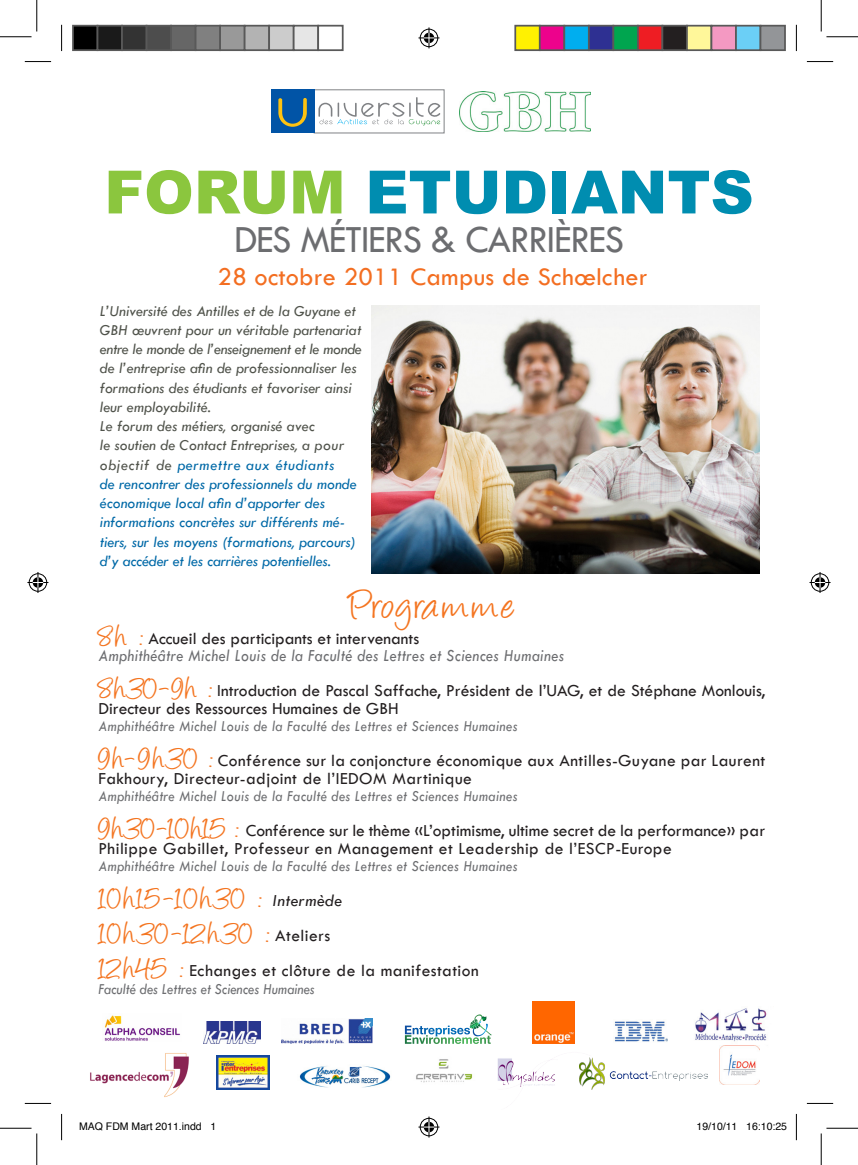
<style>
.page{position:relative;width:858px;height:1165px;background:#fff}
.page>*{position:absolute;margin:0;border:0;box-sizing:border-box;transform-origin:0 0}
.t1{font:900 59.68px "Arial";color:#008db0}
.t2{font:43.75px "Angelina";letter-spacing:.045em;color:#f47521}
.t3{font:39.73px "Tw Cen";letter-spacing:-.025em;color:#6c6d70}
.t4{font:35px "Angelina";letter-spacing:.025em;color:#f47521}
.t5{font:26.25px "Tw Cen";letter-spacing:.01em;color:#f36e21}
.t6{font:17.5px/17.5px "Tw Cen";letter-spacing:.025em;color:#231f20}
.t7{font:17.5px/17.5px "Tw Cen";color:#231f20}
.t8{font:italic 17.5px "Tw Cen";letter-spacing:.025em;color:#6c6d70;scale:.9 1}
.t9{font:italic 15.75px/19.2px "Tw Cen";color:#50534b}
.t10{font:italic 15.75px "Tw Cen";letter-spacing:.025em;color:#6c6d70;scale:.9 1}
.t11{font:italic 15.75px/19.2px "Tw Cen";color:#0169a7}
.t12{font:italic 15.75px/19.2px "Tw Cen";letter-spacing:.04em;color:#50534b}
.t13{font:italic 15.75px "Tw Cen";color:#6c6d70;scale:.9 1}
.t14{font:10.5px "Helvetica";color:#000}
.s1{color:#8bc63e}
.s2{color:#0169a7}
.s3{font-family:"Angelina";font-size:35px;color:#f47521}
.s4{font-family:"Tw Cen";font-style:italic;font-size:17.5px;color:#231f20}
.s5{font-family:"Tw Cen";font-size:17.5px;color:#231f20}
</style>
<div class="page">
<img style="left:371px;top:306px;width:387px;height:267px">
<img style="left:459px;top:91px;width:131px;height:40px">
<div style="left:271px;top:90px;width:43px;height:43px;background:#0154a6"></div>
<svg style="left:318px;top:97px;width:122px;height:29px"></svg>
<svg style="left:278px;top:98px;width:29px;height:29px"></svg>
<img style="left:614px;top:1021px;width:53px;height:21px">
<img style="left:695px;top:1008px;width:72px;height:43px">
<img style="left:719px;top:1045px;width:39px;height:40px">
<img style="left:532px;top:1001px;width:42px;height:42px">
<img style="left:90px;top:1053px;width:99px;height:44px">
<img style="left:497px;top:1058px;width:58px;height:29px">
<img style="left:416px;top:1059px;width:57px;height:24px">
<img style="left:104px;top:1015px;width:76px;height:26px">
<div style="left:203px;top:1022px;width:60px;height:22px;background:linear-gradient(to bottom,#fff,#fff)"></div>
<img style="left:203px;top:1022px;width:57px;height:22px">
<img style="left:281px;top:1018px;width:92px;height:26px">
<svg style="left:405px;top:1014px;width:85px;height:30px"></svg>
<img style="left:216px;top:1056px;width:53px;height:34px">
<img style="left:299px;top:1066px;width:92px;height:22px">
<img style="left:579px;top:1057px;width:127px;height:33px">
<svg style="left:25px;top:61px;width:26px;height:1px"></svg>
<svg style="left:806px;top:61px;width:26px;height:1px"></svg>
<svg style="left:25px;top:1103px;width:26px;height:1px"></svg>
<svg style="left:806px;top:1103px;width:26px;height:1px"></svg>
<svg style="left:61px;top:25px;width:1px;height:26px"></svg>
<svg style="left:61px;top:1114px;width:1px;height:26px"></svg>
<svg style="left:795px;top:25px;width:1px;height:26px"></svg>
<svg style="left:795px;top:1114px;width:1px;height:26px"></svg>
<hr style="left:0;top:36px;width:32px;height:1px;background:#000">
<hr style="left:826px;top:36px;width:31px;height:1px;background:#000">
<hr style="left:0;top:1128px;width:32px;height:1px;background:#000">
<hr style="left:826px;top:1128px;width:31px;height:1px;background:#000">
<hr style="left:36px;top:0;width:1px;height:32px;background:#000">
<hr style="left:36px;top:1133px;width:1px;height:32px;background:#000">
<hr style="left:820px;top:0;width:1px;height:32px;background:#000">
<hr style="left:820px;top:1133px;width:1px;height:32px;background:#000">
<svg style="left:418px;top:27px;width:21px;height:21px"></svg>
<svg style="left:418px;top:1116px;width:21px;height:21px"></svg>
<svg style="left:27px;top:572px;width:21px;height:21px"></svg>
<svg style="left:809px;top:572px;width:21px;height:21px"></svg>
<div style="left:73px;top:26px;width:24px;height:24px;background:#000"></div>
<div style="left:72px;top:25px;width:26px;height:26px;border:2px solid #595959"></div>
<div style="left:97px;top:26px;width:25px;height:24px;background:#1a1a1a"></div>
<div style="left:97px;top:25px;width:26px;height:26px;border:2px solid #595959"></div>
<div style="left:122px;top:26px;width:24px;height:24px;background:#333"></div>
<div style="left:121px;top:25px;width:26px;height:26px;border:2px solid #595959"></div>
<div style="left:146px;top:26px;width:25px;height:24px;background:#4d4d4d"></div>
<div style="left:146px;top:25px;width:26px;height:26px;border:2px solid #595959"></div>
<div style="left:171px;top:26px;width:24px;height:24px;background:#666"></div>
<div style="left:170px;top:25px;width:26px;height:26px;border:2px solid #595959"></div>
<div style="left:195px;top:26px;width:25px;height:24px;background:#808080"></div>
<div style="left:195px;top:25px;width:26px;height:26px;border:2px solid #595959"></div>
<div style="left:220px;top:26px;width:24px;height:24px;background:#999"></div>
<div style="left:219px;top:25px;width:26px;height:26px;border:2px solid #595959"></div>
<div style="left:244px;top:26px;width:25px;height:24px;background:#b3b3b3"></div>
<div style="left:244px;top:25px;width:26px;height:26px;border:2px solid #595959"></div>
<div style="left:269px;top:26px;width:24px;height:24px;background:#ccc"></div>
<div style="left:268px;top:25px;width:26px;height:26px;border:2px solid #595959"></div>
<div style="left:293px;top:26px;width:25px;height:24px;background:#e6e6e6"></div>
<div style="left:293px;top:25px;width:26px;height:26px;border:2px solid #595959"></div>
<div style="left:317px;top:25px;width:26px;height:26px;border:2px solid #595959"></div>
<div style="left:515px;top:26px;width:24px;height:24px;background:#fff101"></div>
<div style="left:514px;top:25px;width:26px;height:26px;border:2px solid #595959"></div>
<div style="left:539px;top:26px;width:25px;height:24px;background:#ed028c"></div>
<div style="left:538px;top:25px;width:27px;height:26px;border:2px solid #595959"></div>
<div style="left:564px;top:26px;width:24px;height:24px;background:#00aeef"></div>
<div style="left:563px;top:25px;width:26px;height:26px;border:2px solid #595959"></div>
<div style="left:588px;top:26px;width:25px;height:24px;background:#2e3092"></div>
<div style="left:587px;top:25px;width:27px;height:26px;border:2px solid #595959"></div>
<div style="left:613px;top:26px;width:24px;height:24px;background:#00a54f"></div>
<div style="left:612px;top:25px;width:26px;height:26px;border:2px solid #595959"></div>
<div style="left:637px;top:26px;width:25px;height:24px;background:#ee1d23"></div>
<div style="left:636px;top:25px;width:27px;height:26px;border:2px solid #595959"></div>
<div style="left:662px;top:26px;width:24px;height:24px;background:#231f20"></div>
<div style="left:661px;top:25px;width:26px;height:26px;border:2px solid #595959"></div>
<div style="left:686px;top:26px;width:25px;height:24px;background:#fff79a"></div>
<div style="left:685px;top:25px;width:27px;height:26px;border:2px solid #595959"></div>
<div style="left:711px;top:26px;width:24px;height:24px;background:#f499c2"></div>
<div style="left:710px;top:25px;width:26px;height:26px;border:2px solid #595959"></div>
<div style="left:735px;top:26px;width:25px;height:24px;background:#6bcff6"></div>
<div style="left:734px;top:25px;width:27px;height:26px;border:2px solid #595959"></div>
<div style="left:760px;top:26px;width:24px;height:24px;background:#939598"></div>
<div style="left:759px;top:25px;width:26px;height:26px;border:2px solid #595959"></div>
<p class="t1" style="left:104px;top:149px;width:650px"><span class="s1">FORUM</span> ETUDIANTS</p>
<p class="t3" style="left:234px;top:215px;width:391px">des métiers &amp; carrières</p>
<p class="t5" style="left:217px;top:260px;width:431px">28 octobre 2011 Campus de Schœlcher</p>
<p class="t9" style="left:100px;top:301px;width:263px">L’Université des Antilles et de la Guyane et GBH œuvrent pour un véritable partenariat entre le monde de l’enseignement et le monde de l’entreprise afin de professionnaliser les formations des étudiants et favoriser ainsi leur employabilité.</p>
<p class="t9" style="left:100px;top:416px;width:216px">Le forum des métiers, organisé avec</p>
<p class="t12" style="left:100px;top:435px;width:246px">le soutien de Contact Entreprises, a pour objectif de <span class="s2">permettre aux étudiants</span></p>
<p class="t11" style="left:100px;top:474px;width:258px">de rencontrer des professionnels du monde économique local afin d’apporter des</p>
<p class="t11" style="left:100px;top:512px;width:258px">informations concrètes sur différents mé&shy;tiers, sur les moyens (formations, parcours) d’y accéder et les carrières potentielles.</p>
<p class="t2" style="left:349px;top:587px;width:167px">Programme</p>
<p class="t7" style="left:98px;top:629px;width:322px"><span class="s3">8h :</span> Accueil des participants et intervenants</p>
<p class="t8" style="left:98px;top:645px;width:518px">Amphithéâtre Michel Louis de la Faculté des Lettres et Sciences Humaines</p>
<p class="t7" style="left:98px;top:682px;width:668px"><span class="s3">8h30-9h :</span> Introduction de Pascal Saffache, Président de l’UAG, et de Stéphane Monlouis,<br>Directeur des Ressources Humaines de GBH</p>
<p class="t10" style="left:98px;top:717px;width:467px">Amphithéâtre Michel Louis de la Faculté des Lettres et Sciences Humaines</p>
<p class="t6" style="left:98px;top:752px;width:668px"><span class="s3">9h-9h30 :</span> Conférence sur la conjoncture économique aux Antilles-Guyane par Laurent<br>Fakhoury, Directeur-adjoint de l’IEDOM Martinique</p>
<p class="t10" style="left:98px;top:787px;width:467px">Amphithéâtre Michel Louis de la Faculté des Lettres et Sciences Humaines</p>
<p class="t6" style="left:98px;top:822px;width:668px"><span class="s3">9h30-10h15 :</span> Conférence sur le thème «L’optimisme, ultime secret de la performance» par<br>Philippe Gabillet, Professeur en Management et Leadership de l’ESCP-Europe</p>
<p class="t10" style="left:98px;top:857px;width:467px">Amphithéâtre Michel Louis de la Faculté des Lettres et Sciences Humaines</p>
<p class="t4" style="left:98px;top:883px;width:245px">10h15-10h30 : <span class="s4">Intermède</span></p>
<p class="t4" style="left:98px;top:918px;width:233px">10h30-12h30 : <span class="s5">Ateliers</span></p>
<p class="t6" style="left:98px;top:962px;width:382px"><span class="s3">12h45 :</span> Echanges et clôture de la manifestation</p>
<p class="t13" style="left:98px;top:979px;width:242px">Faculté des Lettres et Sciences Humaines</p>
<p class="t14" style="left:79px;top:1118px;width:139px">MAQ FDM Mart 2011.indd 1</p>
<p class="t14" style="left:696px;top:1118px;width:92px">19/10/11 16:10:25</p>
</div>
